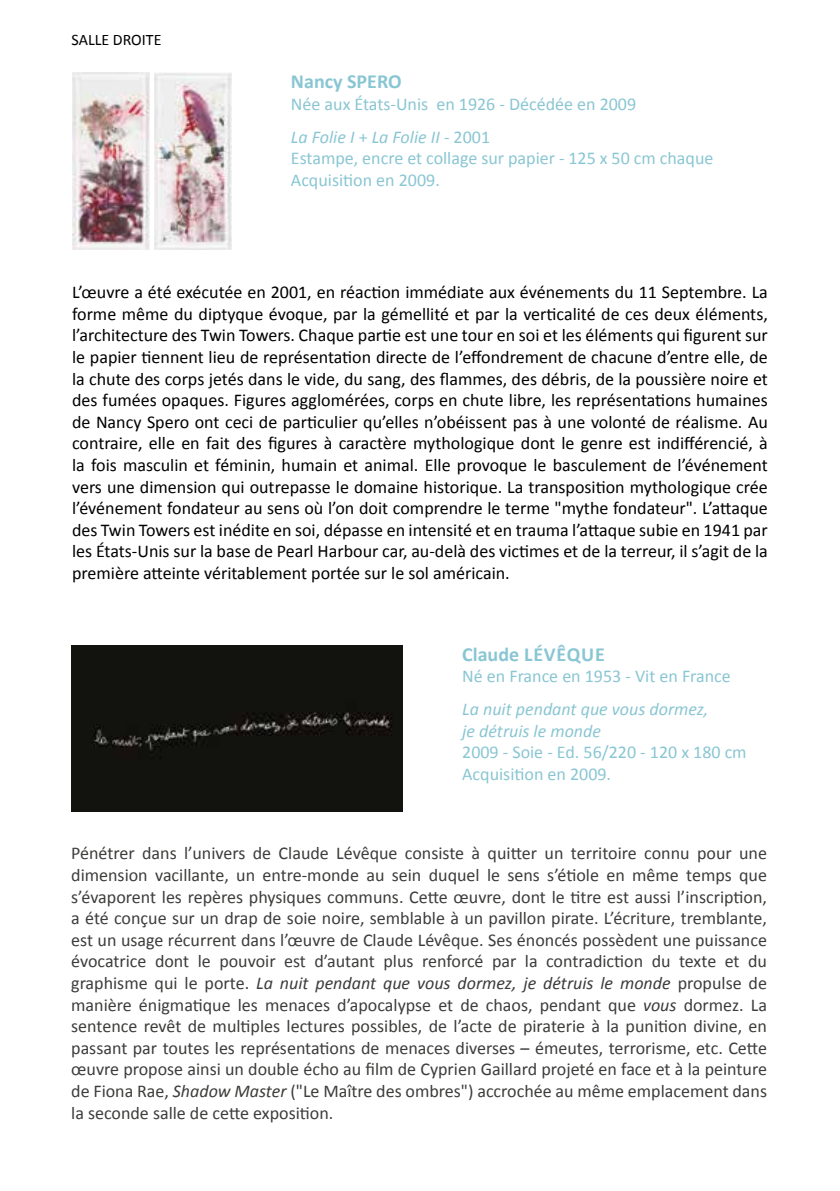
<style>
.page{position:relative;width:840px;height:1191px;background:#fff}
.page>*{position:absolute;margin:0;border:0;box-sizing:border-box;transform-origin:0 0}
.t1{font:700 20px "Calibri";letter-spacing:.02em;color:#89c6d3}
.t2{font:700 20px "Calibri";color:#89c6d3}
.t3{font:18px/21.6px "Calibri";color:#000;text-align:justify}
.t4{font:18px/21.6px "Calibri";color:#3c3c3b;text-align:justify}
.t5{font:18px/21.6px "Calibri";color:#89c6d3}
.t6{font:italic 18px/21.6px "Calibri";color:#89c6d3}
.t7{font:16px "Calibri";color:#000}
.s1{font-style:italic}
</style>
<div class="page">
<div style="left:72px;top:646px;width:330px;height:165px;background:#12130e"></div>
<img style="left:73px;top:73px;width:76px;height:176px">
<img style="left:154px;top:72px;width:77px;height:178px">
<p class="t7" style="left:71px;top:29px;width:91px">SALLE DROITE</p>
<p class="t2" style="left:291px;top:69px;width:112px">Nancy SPERO</p>
<p class="t5" style="left:291px;top:87px;width:346px;line-height:33px">Née aux États-Unis en 1926 - Décédée en 2009<br><span class="s1">La Folie I</span> + <span class="s1">La Folie II</span> - 2001</p>
<p class="t5" style="left:291px;top:147px;width:424px">Estampe, encre et collage sur papier - 125 x 50 cm chaque<br>Acquisition en 2009.</p>
<p class="t3" style="left:72px;top:281px;width:697px">L’œuvre a été exécutée en 2001, en réaction immédiate aux événements du 11 Septembre. La forme même du diptyque évoque, par la gémellité et par la verticalité de ces deux éléments, l’architecture des Twin Towers. Chaque partie est une tour en soi et les éléments qui figurent sur le papier tiennent lieu de représentation directe de l’effondrement de chacune d’entre elle, de la chute des corps jetés dans le vide, du sang, des flammes, des débris, de la poussière noire et des fumées opaques. Figures agglomérées, corps en chute libre, les représentations humaines de Nancy Spero ont ceci de particulier qu’elles n’obéissent pas à une volonté de réalisme. Au contraire, elle en fait des figures à caractère mythologique dont le genre est indifférencié, à la fois masculin et féminin, humain et animal. Elle provoque le basculement de l’événement vers une dimension qui outrepasse le domaine historique. La transposition mythologique crée l’événement fondateur au sens où l’on doit comprendre le terme "mythe fondateur". L’attaque des Twin Towers est inédite en soi, dépasse en intensité et en trauma l’attaque subie en 1941 par les États-Unis sur la base de Pearl Harbour car, au-delà des victimes et de la terreur, il s’agit de la première atteinte véritablement portée sur le sol américain.</p>
<p class="t1" style="left:462px;top:641px;width:144px">Claude LÉVÊQUE</p>
<p class="t5" style="left:462px;top:665px;width:270px">Né en France en 1953 - Vit en France</p>
<p class="t6" style="left:462px;top:698px;width:248px">La nuit pendant que vous dormez, je détruis le monde</p>
<p class="t5" style="left:462px;top:741px;width:286px">2009 - Soie - Ed. 56/220 - 120 x 180 cm<br>Acquisition en 2009.</p>
<p class="t4" style="left:71px;top:842px;width:697px">Pénétrer dans l’univers de Claude Lévêque consiste à quitter un territoire connu pour une dimension vacillante, un entre-monde au sein duquel le sens s’étiole en même temps que s’évaporent les repères physiques communs. Cette œuvre, dont le titre est aussi l’inscription, a été conçue sur un drap de soie noire, semblable à un pavillon pirate. L’écriture, tremblante, est un usage récurrent dans l’œuvre de Claude Lévêque. Ses énoncés possèdent une puissance évocatrice dont le pouvoir est d’autant plus renforcé par la contradiction du texte et du graphisme qui le porte. <span class="s1">La nuit pendant que vous dormez, je détruis le monde</span> propulse de manière énigmatique les menaces d’apocalypse et de chaos, pendant que <span class="s1">vous</span> dormez. La sentence revêt de multiples lectures possibles, de l’acte de piraterie à la punition divine, en passant par toutes les représentations de menaces diverses – émeutes, terrorisme, etc. Cette œuvre propose ainsi un double écho au film de Cyprien Gaillard projeté en face et à la peinture de Fiona Rae, <span class="s1">Shadow Master</span> ("Le Maître des ombres") accrochée au même emplacement dans la seconde salle de cette exposition.</p>
</div>
